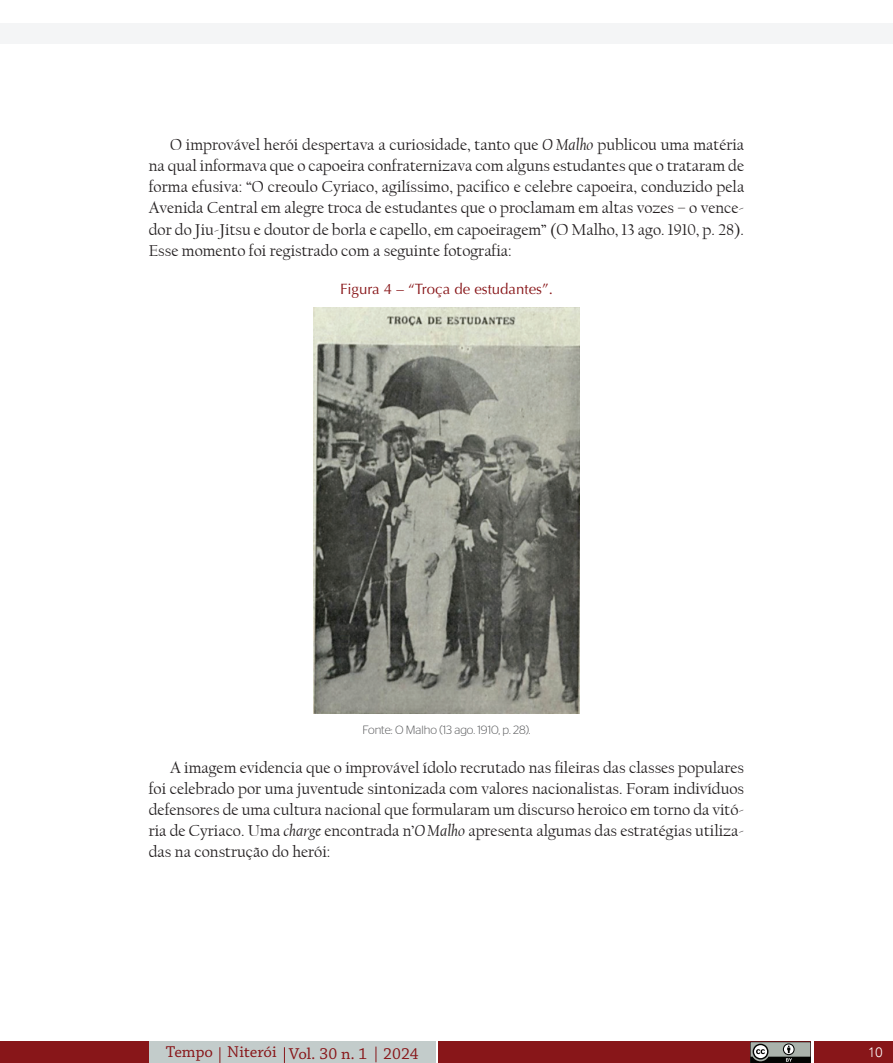
<style>
.page{position:relative;width:893px;height:1063px;background:#fff}
.page>*{position:absolute;margin:0;border:0;box-sizing:border-box;transform-origin:0 0}
.t1{font:16.5px/21px "Californian FB";color:#231f20;text-align:justify}
.t2{font:16.5px "Chaparral Pro Capt";color:#881619}
.t3{font:15px "Optima";color:#881619}
.t4{font:300 13.5px "Avenir";color:#fff}
.t5{font:300 12px "Stag Sans Round";color:#57585a}
.s1{font-style:italic}
</style>
<div class="page">
<div style="left:0;top:23px;width:893px;height:20px;background:#f4f5f6"></div>
<div style="left:438px;top:1042px;width:372px;height:21px;background:#881619"></div>
<div style="left:0;top:1042px;width:149px;height:21px;background:#881619"></div>
<div style="left:149px;top:1042px;width:286px;height:21px;background:#c3cccb"></div>
<div style="left:814px;top:1042px;width:79px;height:21px;background:#881619"></div>
<svg style="left:750px;top:1042px;width:61px;height:21px"></svg>
<svg style="left:220px;top:1047px;width:1px;height:16px"></svg>
<svg style="left:284px;top:1047px;width:1px;height:16px"></svg>
<svg style="left:376px;top:1047px;width:1px;height:15px"></svg>
<img style="left:313px;top:308px;width:267px;height:405px">
<p class="t1" style="left:149px;top:135px;width:597px;text-indent:21px">O improvável herói despertava a curiosidade, tanto que <span class="s1">O Malho</span> publicou uma matéria na qual informava que o capoeira confraternizava com alguns estudantes que o trataram de forma efusiva: “O creoulo Cyriaco, agilíssimo, pacifico e celebre capoeira, conduzido pela Avenida Central em alegre troca de estudantes que o proclamam em altas vozes – o vence&shy;dor do Jiu-Jitsu e doutor de borla e capello, em capoeiragem” (O Malho, 13 ago. 1910, p. 28).<br>Esse momento foi registrado com a seguinte fotografia:</p>
<p class="t3" style="left:340px;top:281px;width:214px">Figura 4 – “Troça de estudantes”.</p>
<p class="t5" style="left:362px;top:723px;width:170px">Fonte: O Malho (13 ago. 1910, p. 28).</p>
<p class="t1" style="left:149px;top:758px;width:597px;text-indent:21px">A imagem evidencia que o improvável ídolo recrutado nas fileiras das classes populares foi celebrado por uma juventude sintonizada com valores nacionalistas. Foram indivíduos defensores de uma cultura nacional que formularam um discurso heroico em torno da vitó&shy;ria de Cyriaco. Uma <span class="s1">charge</span> encontrada n’<span class="s1">O Malho</span> apresenta algumas das estratégias utiliza&shy;das na construção do herói:</p>
<p class="t2" style="left:166px;top:1044px;width:255px">Tempo Niterói Vol. 30 n. 1 2024</p>
<p class="t4" style="left:868px;top:1044px;width:16px">10</p>
</div>
